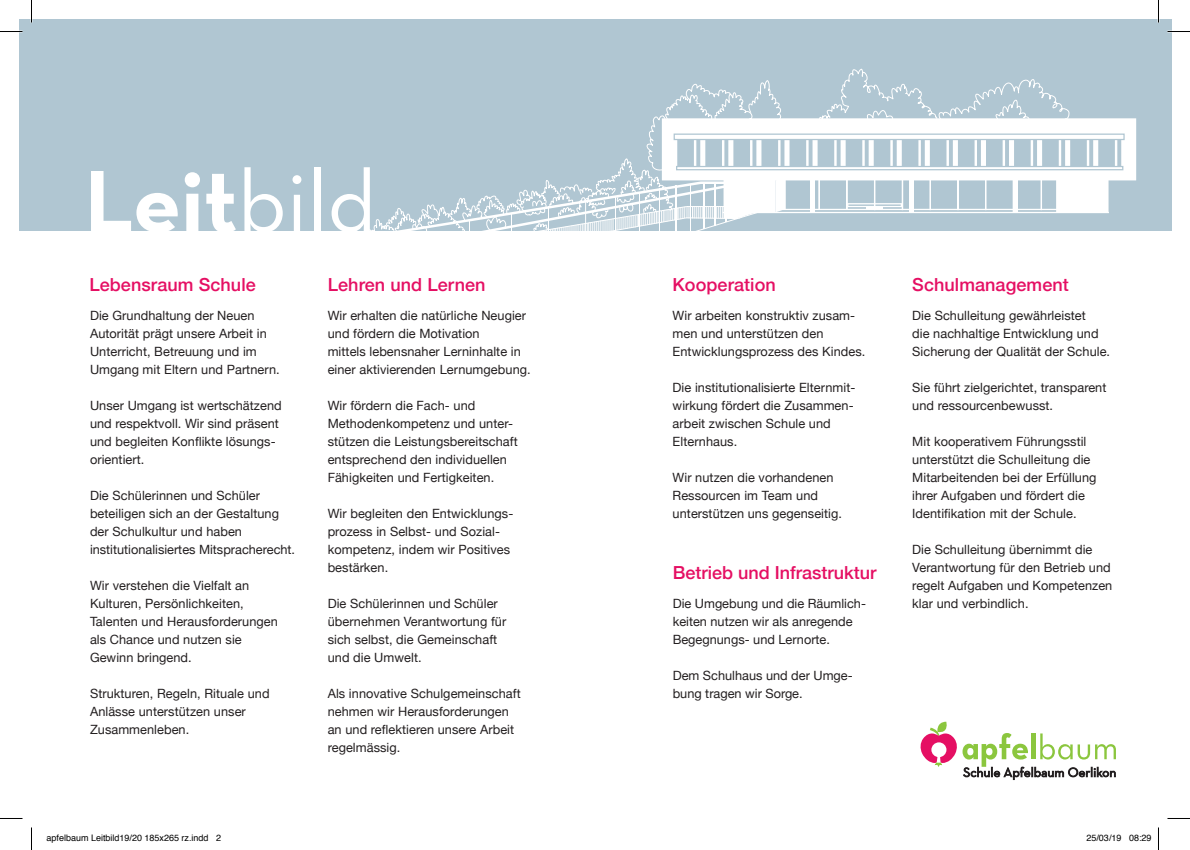
<style>
.page{position:relative;width:1190px;height:850px;background:#fff}
.page>*{position:absolute;margin:0;border:0;box-sizing:border-box;transform-origin:0 0}
.t1{font:89.4px "Neutra Text Bold Alt";color:#fff}
.t2{font:500 18px "Helvetica Neue";letter-spacing:.005em;color:#e50f63}
.t3{font:12.75px/18px "Helvetica Neue";letter-spacing:.005em;color:#231f20}
.t4{font:9px "Helvetica";color:#000}
.s1{font-family:"Neutra Text Book Alt"}
</style>
<div class="page">
<div style="left:19px;top:19px;width:1152px;height:212px;background:#b0c6d2"></div>
<svg style="left:1121px;top:118px;width:15px;height:63px"></svg>
<svg style="left:848px;top:68px;width:273px;height:146px"></svg>
<svg style="left:368px;top:79px;width:663px;height:152px"></svg>
<svg style="left:920px;top:721px;width:196px;height:58px"></svg>
<hr style="left:1157px;top:0;width:2px;height:22px;background:#fff">
<svg style="left:0;top:31px;width:22px;height:1px"></svg>
<svg style="left:1167px;top:31px;width:23px;height:1px"></svg>
<svg style="left:0;top:818px;width:22px;height:1px"></svg>
<svg style="left:1167px;top:818px;width:23px;height:1px"></svg>
<svg style="left:31px;top:0;width:1px;height:22px"></svg>
<svg style="left:31px;top:827px;width:1px;height:23px"></svg>
<svg style="left:1158px;top:0;width:1px;height:22px"></svg>
<svg style="left:1158px;top:827px;width:1px;height:23px"></svg>
<h1 class="t1" style="left:85px;top:146px;width:293px">Leit<span class="s1">bild</span></h1>
<h2 class="t2" style="left:89px;top:270px;width:168px">Lebensraum Schule</h2>
<h2 class="t2" style="left:328px;top:270px;width:159px">Lehren und Lernen</h2>
<h2 class="t2" style="left:672px;top:270px;width:105px">Kooperation</h2>
<p class="t3" style="left:90px;top:307px;width:191px">Die Grundhaltung der Neuen<br>Autorität prägt unsere Arbeit in<br>Unterricht, Betreuung und im<br>Umgang mit Eltern und Partnern.</p>
<p class="t3" style="left:90px;top:397px;width:193px">Unser Umgang ist wertschätzend und respektvoll. Wir sind präsent und begleiten Konflikte lösungs&shy;orientiert.</p>
<p class="t3" style="left:90px;top:487px;width:207px">Die Schülerinnen und Schüler beteiligen sich an der Gestaltung der Schulkultur und haben institutionalisiertes Mitspracherecht.</p>
<p class="t3" style="left:90px;top:577px;width:189px">Wir verstehen die Vielfalt an<br>Kulturen, Persönlichkeiten,<br>Talenten und Herausforderungen als Chance und nutzen sie<br>Gewinn bringend.</p>
<p class="t3" style="left:90px;top:685px;width:181px">Strukturen, Regeln, Rituale und<br>Anlässe unterstützen unser<br>Zusammenleben.</p>
<p class="t3" style="left:328px;top:307px;width:205px">Wir erhalten die natürliche Neugier und fördern die Motivation<br>mittels lebensnaher Lerninhalte in einer aktivierenden Lernumgebung.</p>
<p class="t3" style="left:328px;top:397px;width:192px">Wir fördern die Fach- und<br>Methodenkompetenz und unter&shy;stützen die Leistungsbereitschaft entsprechend den individuellen<br>Fähigkeiten und Fertigkeiten.</p>
<p class="t3" style="left:328px;top:505px;width:187px">Wir begleiten den Entwicklungs&shy;prozess in Selbst- und Sozial&shy;kompetenz, indem wir Positives bestärken.</p>
<p class="t3" style="left:328px;top:595px;width:180px">Die Schülerinnen und Schüler übernehmen Verantwortung für sich selbst, die Gemeinschaft und die Umwelt.</p>
<p class="t3" style="left:328px;top:685px;width:195px">Als innovative Schulgemeinschaft nehmen wir Herausforderungen an und reflektieren unsere Arbeit regelmässig.</p>
<p class="t3" style="left:672px;top:307px;width:194px">Wir arbeiten konstruktiv zusam&shy;men und unterstützen den<br>Entwicklungsprozess des Kindes.</p>
<p class="t3" style="left:672px;top:379px;width:184px">Die institutionalisierte Elternmit&shy;wirkung fördert die Zusammen&shy;arbeit zwischen Schule und<br>Elternhaus.</p>
<p class="t3" style="left:672px;top:469px;width:171px">Wir nutzen die vorhandenen<br>Ressourcen im Team und unterstützen uns gegenseitig.</p>
<h2 class="t2" style="left:673px;top:558px;width:205px">Betrieb und Infrastruktur</h2>
<p class="t3" style="left:673px;top:595px;width:195px">Die Umgebung und die Räumlich&shy;keiten nutzen wir als anregende<br>Begegnungs- und Lernorte.</p>
<p class="t3" style="left:673px;top:667px;width:181px">Dem Schulhaus und der Umge&shy;bung tragen wir Sorge.</p>
<h2 class="t2" style="left:912px;top:270px;width:158px">Schulmanagement</h2>
<p class="t3" style="left:912px;top:307px;width:199px">Die Schulleitung gewährleistet<br>die nachhaltige Entwicklung und<br>Sicherung der Qualität der Schule.</p>
<p class="t3" style="left:912px;top:379px;width:196px">Sie führt zielgerichtet, transparent und ressourcenbewusst.</p>
<p class="t3" style="left:912px;top:433px;width:186px">Mit kooperativem Führungsstil unterstützt die Schulleitung die<br>Mitarbeitenden bei der Erfüllung ihrer Aufgaben und fördert die<br>Identifikation mit der Schule.</p>
<p class="t3" style="left:912px;top:541px;width:202px">Die Schulleitung übernimmt die<br>Verantwortung für den Betrieb und regelt Aufgaben und Kompetenzen klar und verbindlich.</p>
<p class="t4" style="left:46px;top:831px;width:176px">apfelbaum Leitbild19/20 185x265 rz.indd 2</p>
<p class="t4" style="left:1086px;top:831px;width:67px">25/03/19 08:29</p>
</div>
